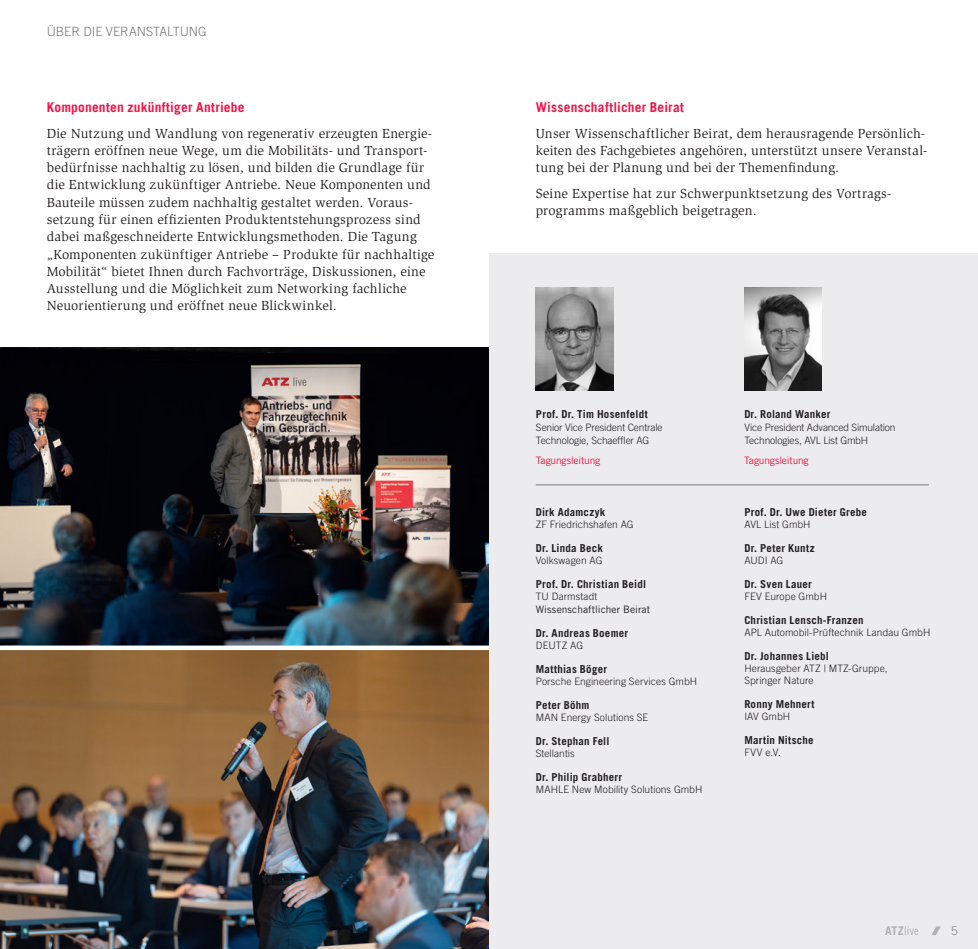
<style>
.page{position:relative;width:978px;height:949px;background:#fff}
.page>*{position:absolute;margin:0;border:0;box-sizing:border-box;transform-origin:0 0}
.t1{font:13.5px/17.2px "Slimbach Std";letter-spacing:.015em;color:#231f20}
.t2{font:700 13.5px "Trade Gothic LT Std";letter-spacing:.015em;color:#ed1747}
.t3{font:300 12.75px "Trade Gothic LT Std";color:#76787b}
.t4{font:12px "Trade Gothic LT Std Cn 18";color:#b0b1b5}
.t5{font:300 12px "Trade Gothic LT Std";color:#808285}
.t6{font:700 10.95px "Trade Gothic LT Std";letter-spacing:.02em;color:#231f20}
.t7{font:300 10.2px/12.8px "Trade Gothic LT Std";letter-spacing:.005em;color:#231f20}
.t8{font:10.2px "Trade Gothic LT Std";letter-spacing:-.02em;color:#ed1747}
.t9{font:10.2px "Trade Gothic LT Std";letter-spacing:.005em;color:#231f20}
.s1{font-family:"Trade Gothic LT Std";font-weight:700}
</style>
<div class="page">
<div style="left:489px;top:253px;width:489px;height:695px;background:#ececee"></div>
<svg style="left:932px;top:926px;width:9px;height:8px"></svg>
<hr style="left:536px;top:484px;width:393px;height:1px;background:#757a7d">
<img style="left:536px;top:287px;width:77px;height:103px">
<img style="left:744px;top:287px;width:78px;height:103px">
<img style="left:0;top:347px;width:489px;height:601px">
<div style="left:0;top:645px;width:489px;height:5px;background:#fff"></div>
<p class="t3" style="left:47px;top:24px;width:161px">ÜBER DIE VERANSTALTUNG</p>
<p class="t2" style="left:47px;top:99px;width:199px">Komponenten zukünftiger Antriebe</p>
<p class="t1" style="left:47px;top:124px;width:389px">Die Nutzung und Wandlung von regenerativ erzeugten Energie&shy;trägern eröffnen neue Wege, um die Mobilitäts- und Transport&shy;bedürfnisse nachhaltig zu lösen, und bilden die Grundlage für die Entwicklung zukünftiger Antriebe. Neue Komponenten und Bauteile müssen zudem nachhaltig gestaltet werden. Voraus&shy;setzung für einen effizienten Produktentstehungsprozess sind dabei maßgeschneiderte Entwicklungsmethoden. Die Tagung „Komponenten zukünftiger Antriebe – Produkte für nachhaltige Mobilität“ bietet Ihnen durch Fachvorträge, Diskussionen, eine Ausstellung und die Möglichkeit zum Networking fachliche Neuorientierung und eröffnet neue Blickwinkel.</p>
<p class="t2" style="left:536px;top:99px;width:150px">Wissenschaftlicher Beirat</p>
<p class="t1" style="left:536px;top:124px;width:393px">Unser Wissenschaftlicher Beirat, dem herausragende Persönlich&shy;keiten des Fachgebietes angehören, unterstützt unsere Veranstal&shy;tung bei der Planung und bei der Themenfindung.</p>
<p class="t1" style="left:536px;top:185px;width:357px">Seine Expertise hat zur Schwerpunktsetzung des Vortrags&shy;programms maßgeblich beigetragen.</p>
<p class="t6" style="left:536px;top:407px;width:113px">Prof. Dr. Tim Hosenfeldt</p>
<p class="t7" style="left:536px;top:420px;width:128px">Senior Vice President Centrale<br>Technologie, Schaeffler AG</p>
<p class="t6" style="left:744px;top:407px;width:88px">Dr. Roland Wanker</p>
<p class="t7" style="left:744px;top:420px;width:153px">Vice President Advanced Simulation<br>Technologies, AVL List GmbH</p>
<p class="t8" style="left:536px;top:454px;width:66px">Tagungsleitung</p>
<p class="t8" style="left:744px;top:454px;width:66px">Tagungsleitung</p>
<p class="t6" style="left:536px;top:505px;width:71px">Dirk Adamczyk</p>
<p class="t7" style="left:536px;top:518px;width:99px">ZF Friedrichshafen AG</p>
<p class="t6" style="left:536px;top:541px;width:69px">Dr. Linda Beck</p>
<p class="t7" style="left:536px;top:554px;width:68px">Volkswagen AG</p>
<p class="t6" style="left:536px;top:577px;width:112px">Prof. Dr. Christian Beidl</p>
<p class="t7" style="left:536px;top:590px;width:63px">TU Darmstadt</p>
<p class="t9" style="left:536px;top:603px;width:116px">Wissenschaftlicher Beirat</p>
<p class="t6" style="left:536px;top:626px;width:94px">Dr. Andreas Boemer</p>
<p class="t7" style="left:536px;top:638px;width:49px">DEUTZ AG</p>
<p class="t6" style="left:536px;top:662px;width:73px">Matthias Böger</p>
<p class="t7" style="left:536px;top:674px;width:163px">Porsche Engineering Services GmbH</p>
<p class="t6" style="left:536px;top:698px;width:55px">Peter Böhm</p>
<p class="t7" style="left:536px;top:710px;width:114px">MAN Energy Solutions SE</p>
<p class="t6" style="left:536px;top:734px;width:75px">Dr. Stephan Fell</p>
<p class="t7" style="left:536px;top:746px;width:41px">Stellantis</p>
<p class="t6" style="left:536px;top:770px;width:88px">Dr. Philip Grabherr</p>
<p class="t7" style="left:536px;top:782px;width:168px">MAHLE New Mobility Solutions GmbH</p>
<p class="t6" style="left:744px;top:505px;width:124px">Prof. Dr. Uwe Dieter Grebe</p>
<p class="t7" style="left:744px;top:518px;width:68px">AVL List GmbH</p>
<p class="t6" style="left:744px;top:541px;width:72px">Dr. Peter Kuntz</p>
<p class="t7" style="left:744px;top:554px;width:41px">AUDI AG</p>
<p class="t6" style="left:744px;top:577px;width:69px">Dr. Sven Lauer</p>
<p class="t7" style="left:744px;top:590px;width:84px">FEV Europe GmbH</p>
<p class="t6" style="left:744px;top:613px;width:121px">Christian Lensch-Franzen</p>
<p class="t7" style="left:744px;top:626px;width:188px">APL Automobil-Prüftechnik Landau GmbH</p>
<p class="t6" style="left:744px;top:649px;width:86px">Dr. Johannes Liebl</p>
<p class="t7" style="left:744px;top:662px;width:145px;line-height:12px">Herausgeber ATZ | MTZ-Gruppe,<br>Springer Nature</p>
<p class="t6" style="left:744px;top:697px;width:72px">Ronny Mehnert</p>
<p class="t7" style="left:744px;top:710px;width:47px">IAV GmbH</p>
<p class="t6" style="left:744px;top:733px;width:71px">Martin Nitsche</p>
<p class="t7" style="left:744px;top:746px;width:38px">FVV e.V.</p>
<p class="t4" style="left:885px;top:923px;width:35px"><span class="s1">ATZ</span>live</p>
<p class="t5" style="left:951px;top:923px;width:8px">5</p>
</div>
